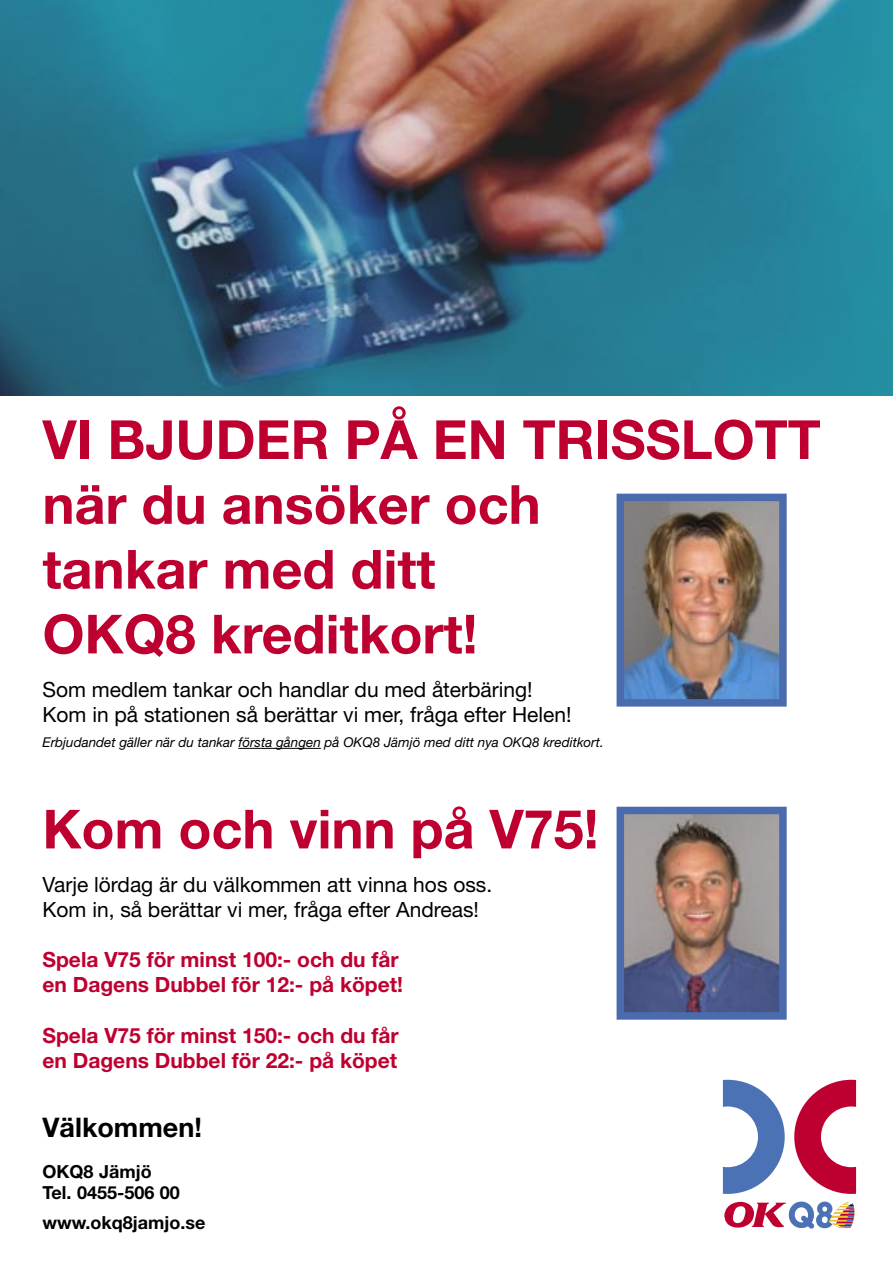
<style>
.page{position:relative;width:893px;height:1263px;background:#fff}
.page>*{position:absolute;margin:0;border:0;box-sizing:border-box;transform-origin:0 0}
.t1{font:700 54px/64.8px "Helvetica Neue";color:#be0030}
.t2{font:700 27px "Helvetica Neue";color:#000}
.t3{font:21px "Helvetica Neue";color:#000}
.t4{font:700 21px "Helvetica Neue";color:#be0030}
.t5{font:700 18px "Helvetica Neue";color:#000}
.t6{font:italic 13.5px "Helvetica Neue";color:#000}
</style>
<div class="page">
<hr style="left:238px;top:748px;width:83px;height:1px;background:#000">
<img style="left:0;top:0;width:893px;height:395px">
<svg style="left:794px;top:1080px;width:62px;height:114px"></svg>
<svg style="left:723px;top:1080px;width:62px;height:114px"></svg>
<svg style="left:724px;top:1201px;width:131px;height:27px"></svg>
<img style="left:626px;top:503px;width:152px;height:195px">
<div style="left:617px;top:494px;width:170px;height:213px;border:8px solid #4b6baf"></div>
<img style="left:626px;top:816px;width:152px;height:195px">
<div style="left:617px;top:807px;width:170px;height:213px;border:8px solid #4b6baf"></div>
<p class="t1" style="left:43px;top:406px;width:780px">VI BJUDER PÅ EN TRISSLOTT när du ansöker och</p>
<p class="t1" style="left:43px;top:536px;width:394px">tankar med ditt</p>
<p class="t1" style="left:43px;top:600px;width:437px">OKQ8 kreditkort!</p>
<p class="t3" style="left:43px;top:677px;width:492px">Som medlem tankar och handlar du med återbäring!</p>
<p class="t3" style="left:43px;top:702px;width:530px">Kom in på stationen så berättar vi mer, fråga efter Helen!</p>
<p class="t6" style="left:43px;top:734px;width:563px">Erbjudandet gäller när du tankar första gången på OKQ8 Jämjö med ditt nya OKQ8 kreditkort.</p>
<p class="t1" style="left:43px;top:795px;width:558px">Kom och vinn på V75!</p>
<p class="t3" style="left:43px;top:872px;width:451px">Varje lördag är du välkommen att vinna hos oss.</p>
<p class="t3" style="left:43px;top:897px;width:438px">Kom in, så berättar vi mer, fråga efter Andreas!</p>
<p class="t4" style="left:43px;top:947px;width:358px">Spela V75 för minst 100:- och du får</p>
<p class="t4" style="left:43px;top:972px;width:362px">en Dagens Dubbel för 12:- på köpet!</p>
<p class="t4" style="left:43px;top:1022px;width:358px">Spela V75 för minst 150:- och du får</p>
<p class="t4" style="left:43px;top:1047px;width:356px">en Dagens Dubbel för 22:- på köpet</p>
<p class="t2" style="left:43px;top:1111px;width:161px">Välkommen!</p>
<p class="t5" style="left:43px;top:1160px;width:111px">OKQ8 Jämjö</p>
<p class="t5" style="left:43px;top:1181px;width:139px">Tel. 0455-506 00</p>
<p class="t5" style="left:43px;top:1211px;width:164px">www.okq8jamjo.se</p>
</div>
